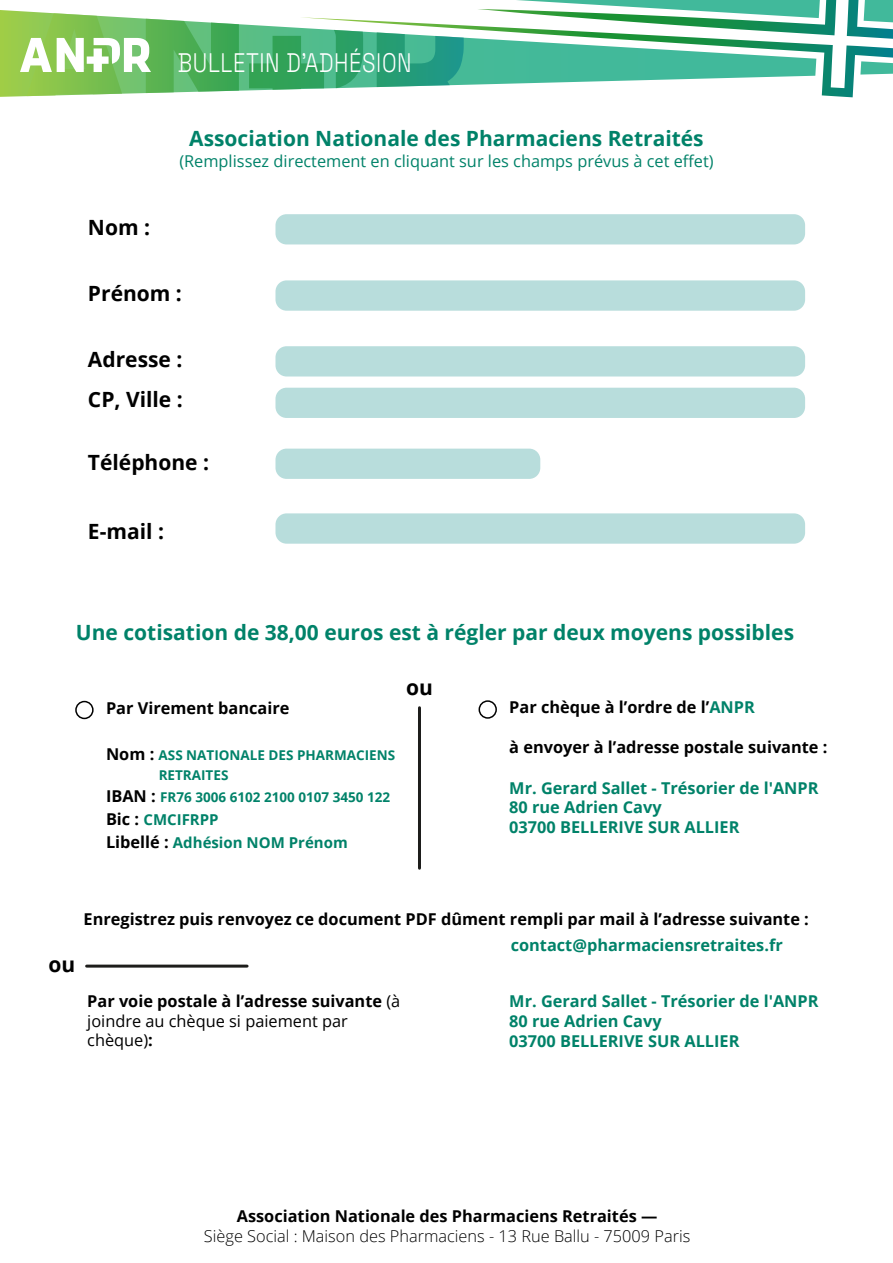
<style>
.page{position:relative;width:893px;height:1263px;background:#fff}
.page>*{position:absolute;margin:0;border:0;box-sizing:border-box;transform-origin:0 0}
.t1{font:300 26.7px "Space Grotesk";letter-spacing:.025em;color:#fff;scale:.82 1}
.t2{font:700 21px "Open Sans";color:#008269}
.t3{font:700 21px "Open Sans";color:#000}
.t4{font:700 16.35px "Open Sans";color:#000}
.t5{font:700 16.35px/19.6px "Open Sans";color:#008269}
.t6{font:16.35px/19.6px "Open Sans";color:#000}
.t7{font:16.35px "Open Sans";color:#008269}
.t8{font:300 16.35px "Open Sans";color:#000}
.t9{font:700 15px/22.8px "Open Sans";color:#008269}
.t10{font:700 13.5px/20.1px "Open Sans";color:#008269}
.s1{font-size:16.35px;color:#000}
.s2{color:#008269}
.s3{font-weight:700}
</style>
<div class="page">
<div style="left:275px;top:214px;width:530px;height:30px;background:#b8dddc;border-radius:11px"></div>
<div style="left:275px;top:280px;width:530px;height:31px;background:#b8dddc;border-radius:11px"></div>
<div style="left:275px;top:346px;width:530px;height:30px;background:#b8dddc;border-radius:11px"></div>
<div style="left:275px;top:388px;width:530px;height:30px;background:#b8dddc;border-radius:11px"></div>
<div style="left:275px;top:449px;width:265px;height:30px;background:#b8dddc;border-radius:11px"></div>
<div style="left:275px;top:513px;width:530px;height:31px;background:#b8dddc;border-radius:11px"></div>
<hr style="left:87px;top:964px;width:160px;height:3px;background:#1d1d1b">
<div style="left:75px;top:701px;width:19px;height:18px;border:2px solid #000;border-radius:50%"></div>
<div style="left:479px;top:700px;width:18px;height:19px;border:2px solid #000;border-radius:50%"></div>
<svg style="left:0;top:10px;width:49px;height:87px;background:#a2cf53"></svg>
<svg style="left:464px;top:0;width:429px;height:97px"></svg>
<svg style="left:20px;top:13px;width:444px;height:83px"></svg>
<hr style="left:418px;top:708px;width:3px;height:160px;background:#1d1d1b">
<h1 class="t1" style="left:178px;top:43px;width:287px">BULLETIN D’ADHÉSION</h1>
<p class="t3" style="left:88px;top:213px;width:64px">Nom :</p>
<p class="t2" style="left:189px;top:123px;width:516px">Association Nationale des Pharmaciens Retraités</p>
<p class="t7" style="left:179px;top:150px;width:536px">(Remplissez directement en cliquant sur les champs prévus à cet effet)</p>
<p class="t3" style="left:88px;top:279px;width:95px">Prénom :</p>
<p class="t3" style="left:88px;top:345px;width:96px">Adresse :</p>
<p class="t3" style="left:88px;top:385px;width:96px">CP, Ville :</p>
<p class="t3" style="left:88px;top:447px;width:123px">Téléphone :</p>
<p class="t3" style="left:88px;top:516px;width:78px">E-mail :</p>
<p class="t2" style="left:76px;top:618px;width:720px">Une cotisation de 38,00 euros est à régler par deux moyens possibles</p>
<p class="t4" style="left:106px;top:696px;width:185px">Par Virement bancaire</p>
<p class="t10" style="left:159px;top:745px;width:238px;text-indent:-53px"><span class="s1">Nom :</span> ASS NATIONALE DES PHARMACIENS<br>RETRAITES</p>
<p class="t10" style="left:106px;top:786px;width:286px"><span class="s1">IBAN :</span> FR76 3006 6102 2100 0107 3450 122</p>
<p class="t9" style="left:106px;top:807px;width:243px"><span class="s1">Bic :</span> CMCIFRPP<br><span class="s1">Libellé :</span> Adhésion NOM Prénom</p>
<p class="t3" style="left:406px;top:673px;width:28px">ou</p>
<p class="t4" style="left:509px;top:696px;width:247px">Par chèque à l’ordre de l’<span class="s2">ANPR</span></p>
<p class="t4" style="left:509px;top:735px;width:320px">à envoyer à l’adresse postale suivante :</p>
<p class="t5" style="left:509px;top:777px;width:311px">Mr. Gerard Sallet - Trésorier de l'ANPR<br>80 rue Adrien Cavy<br>03700 BELLERIVE SUR ALLIER</p>
<p class="t4" style="left:84px;top:908px;width:727px">Enregistrez puis renvoyez ce document PDF dûment rempli par mail à l’adresse suivante :</p>
<p class="t3" style="left:48px;top:950px;width:28px">ou</p>
<p class="t6" style="left:87px;top:991px;width:315px"><span class="s3">Par voie postale à l’adresse suivante</span> (à joindre au chèque si paiement par chèque)<span class="s3">:</span></p>
<p class="t5" style="left:511px;top:935px;width:274px">contact@pharmaciensretraites.fr</p>
<p class="t5" style="left:509px;top:991px;width:311px">Mr. Gerard Sallet - Trésorier de l'ANPR<br>80 rue Adrien Cavy<br>03700 BELLERIVE SUR ALLIER</p>
<p class="t4" style="left:237px;top:1204px;width:422px">Association Nationale des Pharmaciens Retraités —</p>
<p class="t8" style="left:204px;top:1224px;width:488px">Siège Social : Maison des Pharmaciens - 13 Rue Ballu - 75009 Paris</p>
</div>
